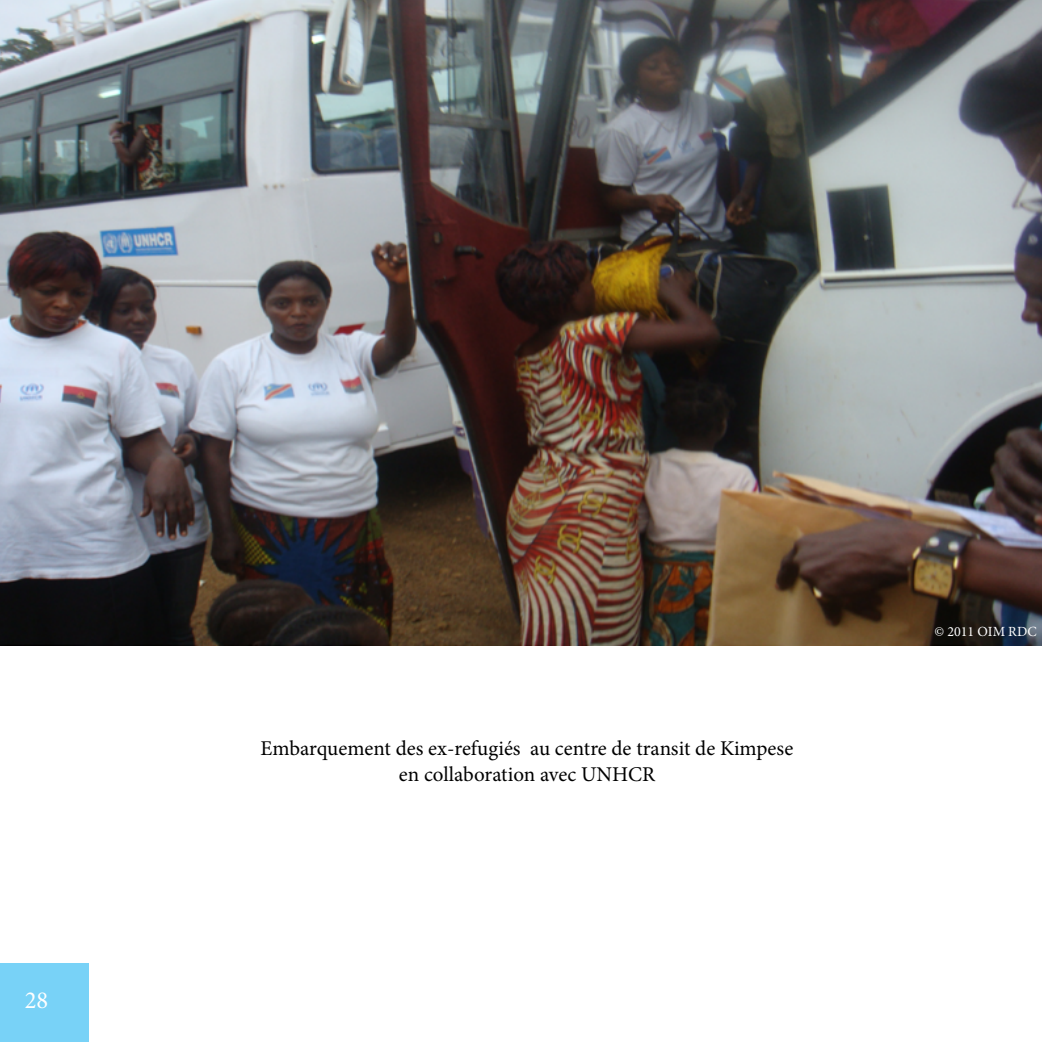
<style>
.page{position:relative;width:1042px;height:1042px;background:#fff}
.page>*{position:absolute;margin:0;border:0;box-sizing:border-box;transform-origin:0 0}
.t1{font:24.5px "Minion Pro";color:#fff}
.t2{font:21px/25.2px "Minion Pro";color:#000;text-align:center}
.t3{font:14px "Minion Pro";color:#fff}
</style>
<div class="page">
<div style="left:0;top:963px;width:88px;height:79px;background:#78d2f7"></div>
<img style="left:0;top:0;width:1042px;height:645px">
<p class="t1" style="left:25px;top:983px;width:25px">28</p>
<p class="t2" style="left:260px;top:736px;width:534px">Embarquement des ex-refugiés au centre de transit de Kimpese en collaboration avec UNHCR</p>
<p class="t3" style="left:934px;top:622px;width:104px">© 2011 OIM RDC</p>
</div>
